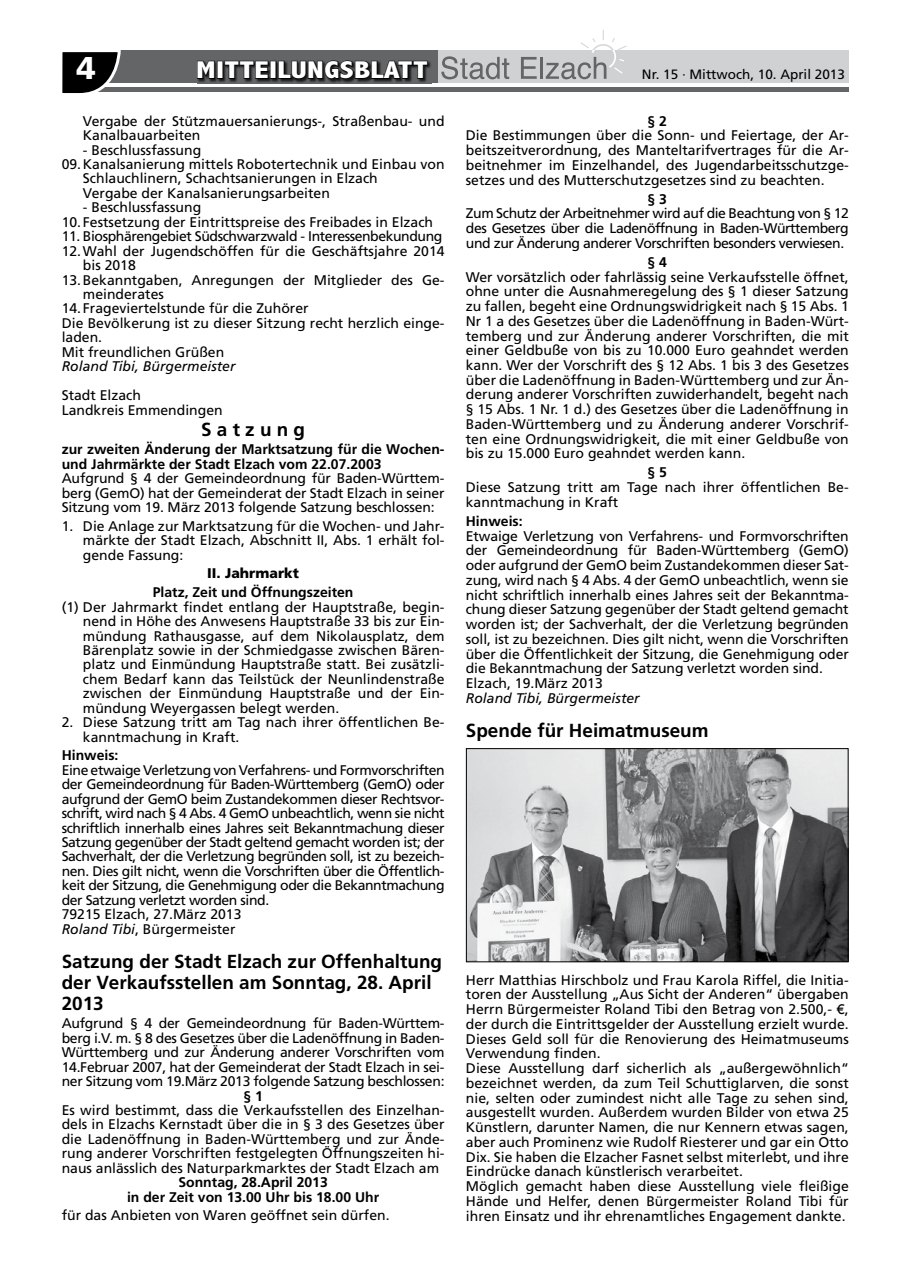
<style>
.page{position:relative;width:902px;height:1280px;background:#fff}
.page>*{position:absolute;margin:0;border:0;box-sizing:border-box;transform-origin:0 0}
.t1{font:900 31.5px "Frutiger";color:#fff}
.t2{font:800 condensed 24.45px "Abadi";letter-spacing:.01em;color:#fff;scale:1.26 1}
.t3{font:700 18.9px/21px "Frutiger";color:#000}
.t4{font:13.95px/14.7px "Frutiger";color:#000}
.t5{font:13.95px/14.4px "Frutiger";letter-spacing:-.03em;color:#000}
.t6{font:700 13.95px/14.4px "Frutiger";color:#000}
.t7{font:italic 13.95px "Frutiger";color:#000}
.t8{font:900 13.95px "Frutiger";color:#000}
.t9{font:13.5px "Frutiger";color:#000}
.s1{font-style:italic}
.s2{font-family:"Gill Sans"}
</style>
<div class="page">
<div style="left:62px;top:51px;width:786px;height:32px;background:#d0d1d2"></div>
<div style="left:74px;top:51px;width:364px;height:32px;background:#646567"></div>
<hr style="left:62px;top:87px;width:786px;height:4px;background:#646567">
<svg style="left:62px;top:50px;width:60px;height:44px"></svg>
<img style="left:197px;top:60px;width:234px;height:24px">
<svg style="left:197px;top:60px;width:18px;height:19px"></svg>
<div style="left:217px;top:61px;width:6px;height:18px;border:1px solid #000"></div>
<svg style="left:224px;top:60px;width:45px;height:19px"></svg>
<div style="left:270px;top:61px;width:6px;height:18px;border:1px solid #000"></div>
<svg style="left:277px;top:60px;width:151px;height:20px;background:#242425"></svg>
<svg style="left:441px;top:56px;width:68px;height:23px"></svg>
<svg style="left:521px;top:57px;width:15px;height:22px"></svg>
<hr style="left:540px;top:57px;width:3px;height:22px;background:#646567">
<svg style="left:545px;top:29px;width:81px;height:50px"></svg>
<img style="left:468px;top:750px;width:378px;height:210px">
<div style="left:466px;top:748px;width:382px;height:214px;border:1px solid #000"></div>
<h1 class="t1" style="left:77px;top:49px;width:21px">4</h1>
<h2 class="t2" style="left:196px;top:57px;width:185px">MITTEILUNGSBLATT</h2>
<p class="t9" style="left:642px;top:66px;width:204px">Nr. 15 · Mittwoch, 10. April 2013</p>
<p class="t4" style="left:83px;top:114px;width:363px">Vergabe der Stützmauersanierungs-, Straßenbau- und<br>Kanalbauarbeiten</p>
<p class="t4" style="left:83px;top:142px;width:120px">- Beschlussfassung</p>
<p class="t4" style="left:83px;top:157px;width:363px;text-indent:-21px">09. Kanalsanierung mittels Robotertechnik und Einbau von<br>Schlauchlinern, Schachtsanierungen in Elzach<br>Vergabe der Kanalsanierungsarbeiten</p>
<p class="t4" style="left:83px;top:200px;width:120px">- Beschlussfassung</p>
<p class="t4" style="left:62px;top:214px;width:373px">10. Festsetzung der Eintrittspreise des Freibades in Elzach</p>
<p class="t5" style="left:62px;top:229px;width:382px">11. Biosphärengebiet Südschwarzwald - Interessenbekundung</p>
<p class="t4" style="left:83px;top:244px;width:363px;text-indent:-21px">12. Wahl der Jugendschöffen für die Geschäftsjahre 2014 bis 2018</p>
<p class="t4" style="left:83px;top:272px;width:363px;text-indent:-21px">13. Bekanntgaben, Anregungen der Mitglieder des Ge&shy;meinderates</p>
<p class="t4" style="left:62px;top:301px;width:384px">14. Frageviertelstunde für die Zuhörer<br>Die Bevölkerung ist zu dieser Sitzung recht herzlich einge&shy;laden.<br>Mit freundlichen Grüßen</p>
<p class="t7" style="left:62px;top:358px;width:175px">Roland Tibi, Bürgermeister</p>
<p class="t4" style="left:62px;top:388px;width:162px">Stadt Elzach<br>Landkreis Emmendingen</p>
<h3 class="t3" style="left:201px;top:418px;width:105px">S a t z u n g</h3>
<p class="t6" style="left:62px;top:442px;width:384px">zur zweiten Änderung der Marktsatzung für die Wochen&shy;und Jahrmärkte der Stadt Elzach vom 22.07.2003</p>
<p class="t4" style="left:62px;top:471px;width:384px;text-align:justify">Aufgrund § 4 der Gemeindeordnung für Baden-Württem&shy;berg (GemO) hat der Gemeinderat der Stadt Elzach in seiner Sitzung vom 19. März 2013 folgende Satzung beschlossen:</p>
<p class="t4" style="left:83px;top:519px;width:363px;text-align:justify;text-indent:-21px">1. Die Anlage zur Marktsatzung für die Wochen- und Jahr&shy;märkte der Stadt Elzach, Abschnitt II, Abs. 1 erhält fol&shy;gende Fassung:</p>
<p class="t8" style="left:207px;top:565px;width:93px">II. Jahrmarkt</p>
<p class="t6" style="left:153px;top:585px;width:202px">platz, zeit und Öffnungszeiten</p>
<p class="t4" style="left:83px;top:599px;width:363px;text-align:justify;text-indent:-21px">(1) Der Jahrmarkt findet entlang der Hauptstraße, begin&shy;nend in Höhe des Anwesens Hauptstraße 33 bis zur Ein&shy;mündung Rathausgasse, auf dem Nikolausplatz, dem Bärenplatz sowie in der Schmiedgasse zwischen Bären&shy;platz und Einmündung Hauptstraße statt. Bei zusätzli&shy;chem Bedarf kann das Teilstück der Neunlindenstraße zwischen der Einmündung Hauptstraße und der Ein&shy;mündung Weyergassen belegt werden.</p>
<p class="t4" style="left:83px;top:715px;width:363px;text-indent:-21px">2. Diese Satzung tritt am Tag nach ihrer öffentlichen Be&shy;kanntmachung in Kraft.</p>
<p class="t6" style="left:62px;top:748px;width:58px">Hinweis:</p>
<p class="t5" style="left:62px;top:763px;width:384px">Eine etwaige Verletzung von Verfahrens- und Formvorschriften der Gemeindeordnung für Baden-Württemberg (GemO) oder aufgrund der GemO beim Zustandekommen dieser Rechtsvor&shy;schrift, wird nach § 4 Abs. 4 GemO unbeachtlich, wenn sie nicht schriftlich innerhalb eines Jahres seit Bekanntmachung dieser Satzung gegenüber der Stadt geltend gemacht worden ist; der Sachverhalt, der die Verletzung begründen soll, ist zu bezeich&shy;nen. Dies gilt nicht, wenn die Vorschriften über die Öffentlich&shy;keit der Sitzung, die Genehmigung oder die Bekanntmachung der Satzung verletzt worden sind.<br>79215 Elzach, 27.März 2013<br><span class="s1">Roland Tibi</span>, Bürgermeister</p>
<h3 class="t3" style="left:62px;top:950px;width:382px">Satzung der Stadt Elzach zur offenhaltung der Verkaufsstellen am Sonntag, 28. April<br>2013</h3>
<p class="t4" style="left:62px;top:1016px;width:384px;text-align:justify">Aufgrund § 4 der Gemeindeordnung für Baden-Württem&shy;berg i.V. m. § 8 des Gesetzes über die Ladenöffnung in Baden-Württemberg und zur Änderung anderer Vorschriften vom 14.Februar 2007, hat der Gemeinderat der Stadt Elzach in sei&shy;ner Sitzung vom 19.März 2013 folgende Satzung beschlossen:</p>
<p class="t6" style="left:243px;top:1088px;width:21px">§ 1</p>
<p class="t4" style="left:62px;top:1103px;width:384px;text-align:justify">Es wird bestimmt, dass die Verkaufsstellen des Einzelhan&shy;dels in Elzachs Kernstadt über die in § 3 des Gesetzes über die Ladenöffnung in Baden-Württemberg und zur Ände&shy;rung anderer Vorschriften festgelegten Öffnungszeiten hi&shy;naus anlässlich des Naturparkmarktes der Stadt Elzach am</p>
<p class="t6" style="left:127px;top:1175px;width:254px;text-align:center">Sonntag, 28.April 2013<br>in der zeit von 13.00 Uhr bis 18.00 Uhr</p>
<p class="t4" style="left:62px;top:1208px;width:329px">für das Anbieten von Waren geöffnet sein dürfen.</p>
<p class="t6" style="left:647px;top:113px;width:21px">§ 2</p>
<p class="t4" style="left:466px;top:128px;width:384px;text-align:justify">Die Bestimmungen über die Sonn- und Feiertage, der Ar&shy;beitszeitverordnung, des Manteltarifvertrages für die Ar&shy;beitnehmer im Einzelhandel, des Jugendarbeitsschutzge&shy;setzes und des Mutterschutzgesetzes sind zu beachten.</p>
<p class="t6" style="left:647px;top:191px;width:21px">§ 3</p>
<p class="t4" style="left:466px;top:206px;width:384px;text-align:justify">Zum Schutz der Arbeitnehmer wird auf die Beachtung von § 12 des Gesetzes über die Ladenöffnung in Baden-Württemberg und zur Änderung anderer Vorschriften besonders verwiesen.</p>
<p class="t6" style="left:647px;top:255px;width:21px">§ 4</p>
<p class="t4" style="left:466px;top:269px;width:384px;text-align:justify">Wer vorsätzlich oder fahrlässig seine Verkaufsstelle öffnet, ohne unter die Ausnahmeregelung des § 1 dieser Satzung zu fallen, begeht eine Ordnungswidrigkeit nach § 15 Abs. 1<br>Nr 1 a des Gesetzes über die Ladenöffnung in Baden-Würt&shy;temberg und zur Änderung anderer Vorschriften, die mit einer Geldbuße von bis zu 10.000 Euro geahndet werden kann. Wer der Vorschrift des § 12 Abs. 1 bis 3 des Gesetzes über die Ladenöffnung in Baden-Württemberg und zur Än&shy;derung anderer Vorschriften zuwiderhandelt, begeht nach § 15 Abs. 1 Nr. 1 d.) des Gesetzes über die Ladenöffnung in Baden-Württemberg und zu Änderung anderer Vorschrif&shy;ten eine Ordnungswidrigkeit, die mit einer Geldbuße von bis zu 15.000 Euro geahndet werden kann.</p>
<p class="t6" style="left:647px;top:465px;width:21px">§ 5</p>
<p class="t4" style="left:466px;top:480px;width:384px">Diese Satzung tritt am Tage nach ihrer öffentlichen Be&shy;kanntmachung in Kraft</p>
<p class="t6" style="left:466px;top:514px;width:58px">Hinweis:</p>
<p class="t4" style="left:466px;top:528px;width:384px">Etwaige Verletzung von Verfahrens- und Formvorschriften der Gemeindeordnung für Baden-Württemberg (GemO) oder aufgrund der GemO beim Zustandekommen dieser Sat&shy;zung, wird nach § 4 Abs. 4 der GemO unbeachtlich, wenn sie nicht schriftlich innerhalb eines Jahres seit der Bekanntma&shy;chung dieser Satzung gegenüber der Stadt geltend gemacht worden ist; der Sachverhalt, der die Verletzung begründen soll, ist zu bezeichnen. Dies gilt nicht, wenn die Vorschriften über die Öffentlichkeit der Sitzung, die Genehmigung oder die Bekanntmachung der Satzung verletzt worden sind.<br>Elzach, 19.März 2013</p>
<p class="t7" style="left:466px;top:690px;width:175px">Roland Tibi, Bürgermeister</p>
<h3 class="t3" style="left:466px;top:719px;width:244px">Spende für Heimatmuseum</h3>
<p class="t4" style="left:466px;top:972px;width:384px">Herr Matthias Hirschbolz und Frau Karola Riffel, die Initia&shy;toren der Ausstellung „Aus Sicht der Anderen“ übergaben Herrn Bürgermeister Roland Tibi den Betrag von 2.500,- <span class="s2">€</span>, der durch die Eintrittsgelder der Ausstellung erzielt wurde.<br>Dieses Geld soll für die Renovierung des Heimatmuseums Verwendung finden.<br>Diese Ausstellung darf sicherlich als „außergewöhnlich“ bezeichnet werden, da zum Teil Schuttiglarven, die sonst nie, selten oder zumindest nicht alle Tage zu sehen sind, ausgestellt wurden. Außerdem wurden Bilder von etwa 25<br>Künstlern, darunter Namen, die nur Kennern etwas sagen, aber auch Prominenz wie Rudolf Riesterer und gar ein Otto Dix. Sie haben die Elzacher Fasnet selbst miterlebt, und ihre Eindrücke danach künstlerisch verarbeitet.<br>Möglich gemacht haben diese Ausstellung viele fleißige Hände und Helfer, denen Bürgermeister Roland Tibi für ihren Einsatz und ihr ehrenamtliches Engagement dankte.</p>
</div>
